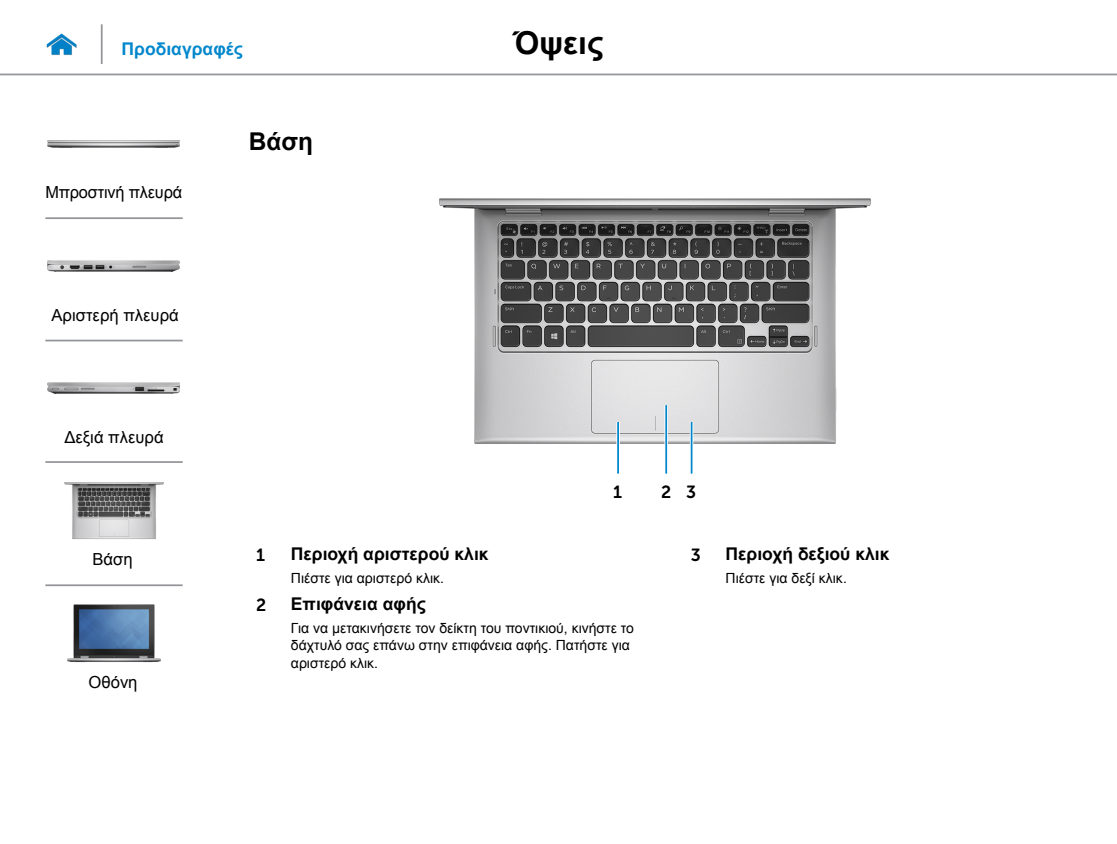
<style>
.page{position:relative;width:1117px;height:844px;background:#fff}
.page>*{position:absolute;margin:0;border:0;box-sizing:border-box;transform-origin:0 0}
.t1{font:700 31.5px "Arial";color:#000}
.Head2{font:700 24.5px "Arial";color:#000}
.Callout_Head{font:700 17.5px "Arial";color:#000}
.t2{font:700 17.5px "Arial";color:#0087cc}
.Callout_Head-2{font:17.5px "Museo Sans For Dell 700";color:#000}
.t3{font:16.62px "Arial";color:#000}
.Callout_description{font:14px/17.5px "Arial";color:#000}
</style>
<div class="page">
<hr style="left:0;top:74px;width:1116px;height:1px;background:#939598">
<img style="left:46px;top:33px;width:31px;height:23px">
<img style="left:439px;top:198px;width:432px;height:249px">
<hr style="left:664px;top:405px;width:3px;height:68px;background:#fff">
<hr style="left:665px;top:405px;width:2px;height:68px;background:#0087cc">
<svg style="left:689px;top:422px;width:4px;height:51px"></svg>
<hr style="left:690px;top:422px;width:2px;height:51px;background:#0087cc">
<hr style="left:616px;top:422px;width:3px;height:51px;background:#fff">
<hr style="left:617px;top:422px;width:2px;height:51px;background:#0087cc">
<hr style="left:101px;top:24px;width:2px;height:40px;background:#939598">
<img style="left:47px;top:140px;width:133px;height:8px">
<img style="left:47px;top:260px;width:133px;height:12px">
<img style="left:47px;top:382px;width:133px;height:12px">
<img style="left:64px;top:482px;width:100px;height:57px">
<img style="left:67px;top:604px;width:94px;height:58px">
<hr style="left:45px;top:217px;width:138px;height:2px;background:#939598">
<hr style="left:45px;top:339px;width:138px;height:2px;background:#939598">
<hr style="left:45px;top:461px;width:138px;height:2px;background:#939598">
<hr style="left:45px;top:584px;width:138px;height:2px;background:#939598">
<p class="t2" style="left:122px;top:37px;width:123px">Προδιαγραφές</p>
<h1 class="t1" style="left:513px;top:22px;width:91px">Όψεις</h1>
<p class="t3" style="left:45px;top:181px;width:138px">Μπροστινή πλευρά</p>
<p class="t3" style="left:52px;top:304px;width:129px">Αριστερή πλευρά</p>
<p class="t3" style="left:64px;top:426px;width:101px">Δεξιά πλευρά</p>
<p class="t3" style="left:92px;top:548px;width:42px">Βάση</p>
<p class="t3" style="left:88px;top:671px;width:50px">Οθόνη</p>
<p class="Head2" style="left:249px;top:125px;width:66px">Βάση</p>
<p class="Callout_Head-2" style="left:613px;top:482px;width:10px">1</p>
<p class="Callout_Head-2" style="left:661px;top:482px;width:12px">2</p>
<p class="Callout_Head-2" style="left:686px;top:482px;width:12px">3</p>
<p class="Callout_Head-2" style="left:256px;top:544px;width:10px">1</p>
<p class="Callout_Head" style="left:291px;top:542px;width:199px">Περιοχή αριστερού κλικ</p>
<p class="Callout_description" style="left:291px;top:569px;width:155px">Πιέστε για αριστερό κλικ.</p>
<p class="Callout_Head-2" style="left:256px;top:595px;width:12px">2</p>
<p class="Callout_Head" style="left:291px;top:592px;width:136px">Επιφάνεια αφής</p>
<p class="Callout_description" style="left:291px;top:619px;width:344px">Για να μετακινήσετε τον δείκτη του ποντικιού, κινήστε το δάχτυλό σας επάνω στην επιφάνεια αφής. Πατήστε για αριστερό κλικ.</p>
<p class="Callout_Head-2" style="left:690px;top:544px;width:12px">3</p>
<p class="Callout_Head" style="left:725px;top:542px;width:165px">Περιοχή δεξιού κλικ</p>
<p class="Callout_description" style="left:725px;top:569px;width:123px">Πιέστε για δεξί κλικ.</p>
</div>
